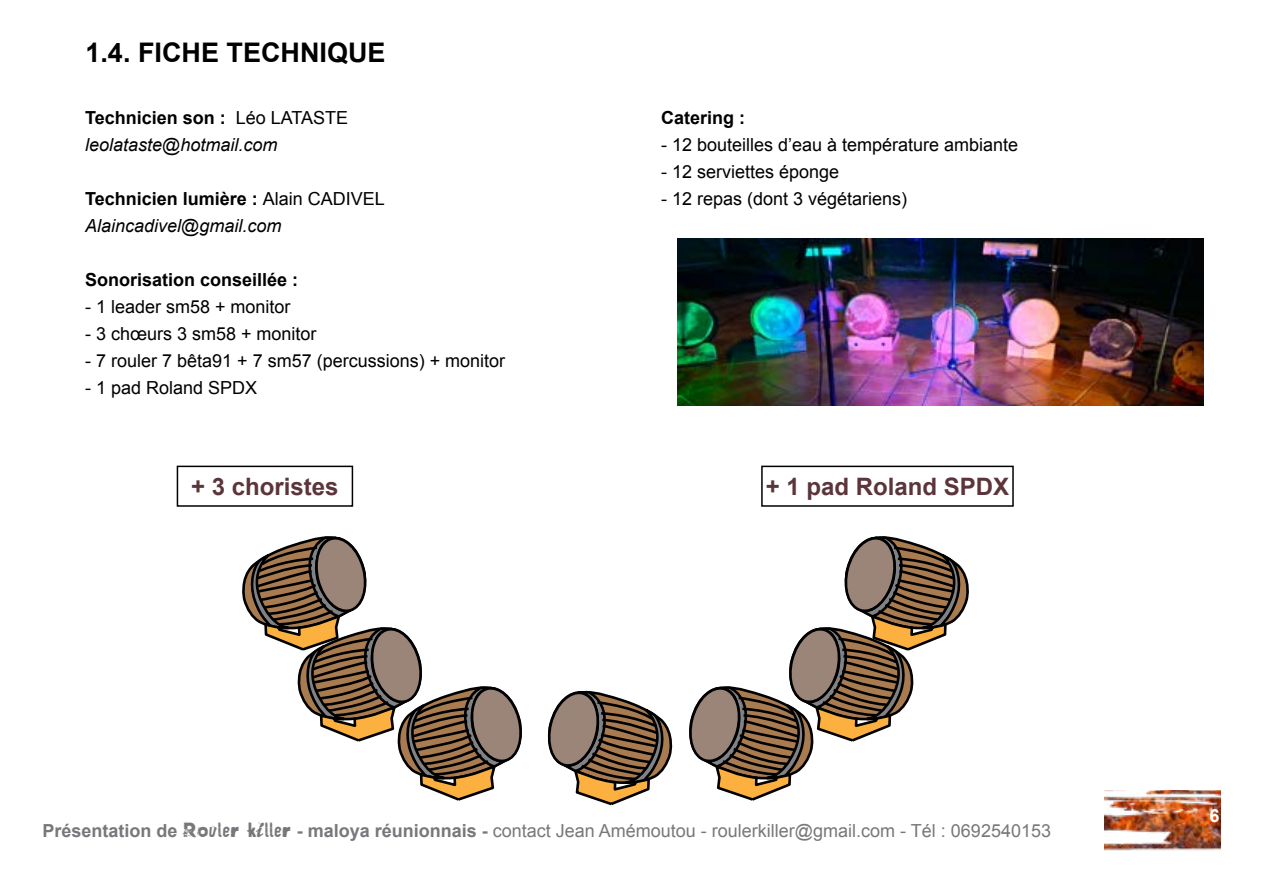
<style>
.page{position:relative;width:1263px;height:893px;background:#fff}
.page>*{position:absolute;margin:0;border:0;box-sizing:border-box;transform-origin:0 0}
.t1{font:700 27px "Arial";color:#000}
.t2{font:700 24px "Arial";color:#5b353a}
.t3{font:18px "Arial";color:#000}
.t4{font:18px "Arial";color:#77787b}
.t5{font:italic 18px/27px "Arial";color:#000}
.t6{font:700 18px "Arial";color:#000}
.t7{font:700 18px "Arial";color:#fff}
.s1{font-weight:700;font-style:normal}
.s2{font-style:normal}
.s3{font-weight:700}
.s4{font-family:"Plakken"}
</style>
<div class="page">
<img style="left:1105px;top:790px;width:115px;height:60px">
<img style="left:678px;top:238px;width:525px;height:168px">
<svg style="left:242px;top:536px;width:280px;height:265px"></svg>
<svg style="left:689px;top:536px;width:280px;height:265px"></svg>
<svg style="left:547px;top:690px;width:126px;height:116px"></svg>
<div style="left:177px;top:466px;width:176px;height:41px;border:2px solid #000"></div>
<div style="left:761px;top:466px;width:253px;height:41px;border:2px solid #000"></div>
<h1 class="t1" style="left:85px;top:35px;width:302px">1.4. FICHE TECHNIQUE</h1>
<p class="t5" style="left:85px;top:104px;width:265px"><span class="s1">Technicien son :</span> <span class="s2">Léo LATASTE </span>leolataste@hotmail.com</p>
<p class="t5" style="left:85px;top:185px;width:301px"><span class="s1">Technicien lumière :</span> <span class="s2">Alain CADIVEL<br></span>Alaincadivel@gmail.com</p>
<p class="t6" style="left:85px;top:267px;width:215px">Sonorisation conseillée :</p>
<p class="t3" style="left:85px;top:295px;width:207px">- 1 leader sm58 + monitor</p>
<p class="t3" style="left:85px;top:322px;width:233px">- 3 chœurs 3 sm58 + monitor</p>
<p class="t3" style="left:85px;top:349px;width:422px">- 7 rouler 7 bêta91 + 7 sm57 (percussions) + monitor</p>
<p class="t3" style="left:85px;top:376px;width:174px">- 1 pad Roland SPDX</p>
<p class="t6" style="left:661px;top:105px;width:86px">Catering :</p>
<p class="t3" style="left:661px;top:133px;width:359px">- 12 bouteilles d’eau à température ambiante</p>
<p class="t3" style="left:661px;top:160px;width:180px">- 12 serviettes éponge</p>
<p class="t3" style="left:661px;top:187px;width:248px">- 12 repas (dont 3 végétariens)</p>
<h2 class="t2" style="left:191px;top:471px;width:149px">+ 3 choristes</h2>
<h2 class="t2" style="left:766px;top:471px;width:245px">+ 1 pad Roland SPDX</h2>
<p class="t4" style="left:43px;top:819px;width:1010px"><span class="s3">Présentation de</span> <span class="s4">Rouler killer</span> <span class="s3">- maloya réunionnais -</span> contact Jean Amémoutou - roulerkiller@gmail.com - Tél : 0692540153</p>
<p class="t7" style="left:1209px;top:804px;width:12px">6</p>
</div>
